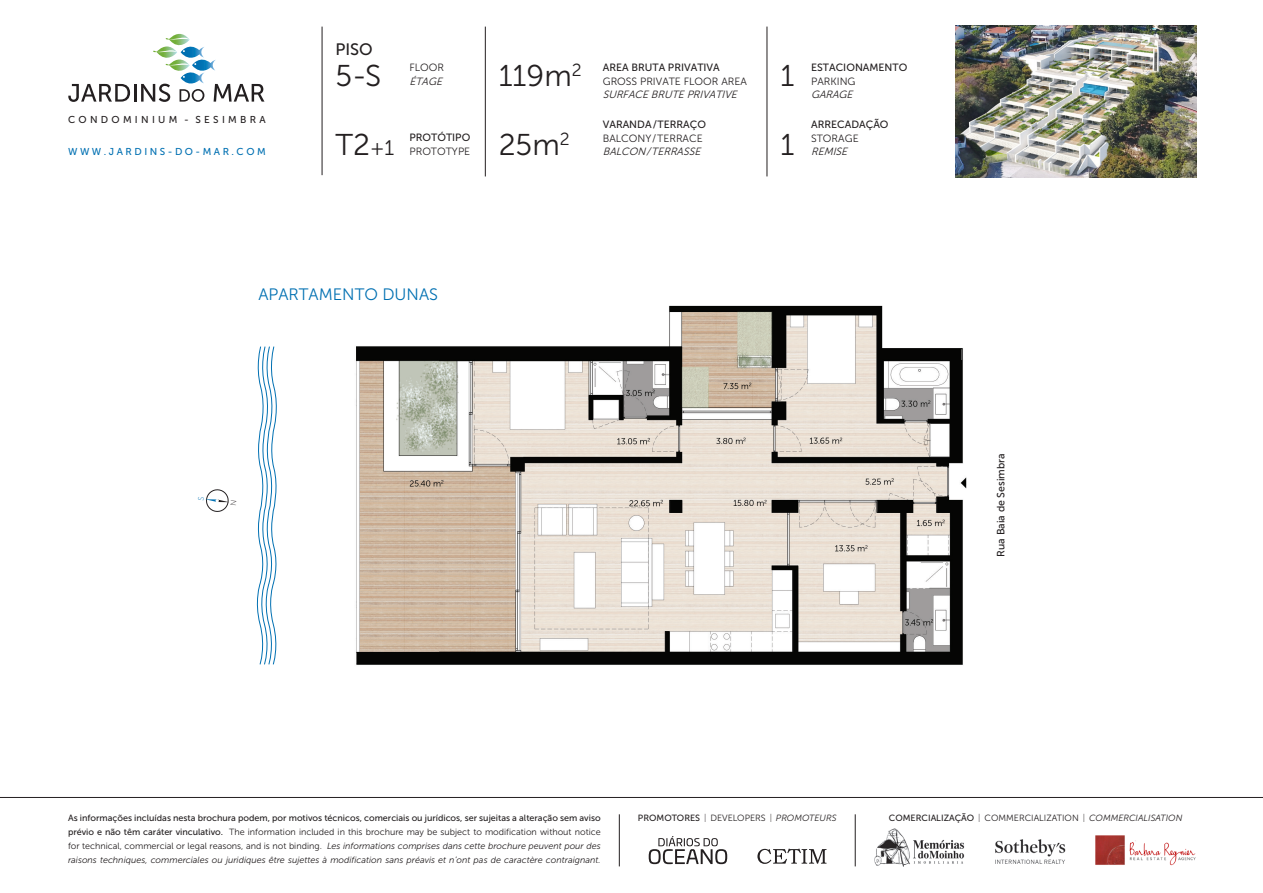
<style>
.page{position:relative;width:1263px;height:893px;background:#fff}
.page>*{position:absolute;margin:0;border:0;box-sizing:border-box;transform-origin:0 0}
.t1{font:30px "Museo Sans 300";color:#231f20}
.t2{font:16.5px "Museo Sans 300";color:#0070b2}
.t3{font:16.5px "Museo Sans 500";color:#231f20}
.t4{font:10.5px "Museo Sans 500";color:#231f20}
.t5{font:10.5px "Museo Sans 300";color:#231f20}
.t6{font:italic 10.5px "Museo Sans 300";color:#231f20}
.t7{font:10.05px "Museo Sans 500";letter-spacing:.25em;color:#0070b2}
.t8{font:10.05px "Museo Sans 500";letter-spacing:.33em;color:#231f20}
.t9{font:italic 9px/14.1px "Museo Sans 300";color:#231f20;text-align:justify}
.t10{font:9px "Museo Sans 500";color:#231f20}
.t11{font:9px "Museo Sans 300";color:#231f20}
.s1{font-size:21px}
.s2{font-family:"Museo Sans 100";font-size:11.7px}
.s3{font-family:"Museo Sans 300"}
.s4{font-family:"Museo Sans 300";font-style:italic}
.s5{font-family:"Museo Sans 500"}
.s6{font-style:italic}
.s7{font-family:"Museo Sans 500";font-style:normal}
.s8{font-style:normal}
</style>
<div class="page">
<svg style="left:757px;top:849px;width:69px;height:15px"></svg>
<svg style="left:649px;top:836px;width:78px;height:28px"></svg>
<hr style="left:619px;top:814px;width:1px;height:52px;background:#231f20">
<hr style="left:855px;top:814px;width:1px;height:52px;background:#231f20">
<img style="left:995px;top:839px;width:71px;height:25px">
<img style="left:874px;top:828px;width:91px;height:39px">
<img style="left:1095px;top:835px;width:101px;height:31px">
<hr style="left:0;top:797px;width:1263px;height:1px;background:#231f20">
<img style="left:955px;top:26px;width:241px;height:151px">
<svg style="left:68px;top:34px;width:196px;height:68px"></svg>
<img style="left:356px;top:305px;width:611px;height:360px">
<svg style="left:1080px;top:83px;width:28px;height:13px"></svg>
<hr style="left:322px;top:27px;width:1px;height:148px;background:#231f20">
<hr style="left:485px;top:27px;width:1px;height:149px;background:#231f20">
<svg style="left:256px;top:346px;width:21px;height:319px"></svg>
<hr style="left:767px;top:27px;width:1px;height:149px;background:#231f20">
<svg style="left:205px;top:489px;width:24px;height:23px"></svg>
<p class="t8" style="left:68px;top:114px;width:199px">CONDOMINIUM - SESIMBRA</p>
<p class="t7" style="left:68px;top:146px;width:199px">WWW.JARDINS-DO-MAR.COM</p>
<p class="t3" style="left:335px;top:41px;width:39px">PISO</p>
<p class="t1" style="left:335px;top:59px;width:47px">5-S</p>
<p class="t5" style="left:409px;top:62px;width:36px">FLOOR</p>
<p class="t6" style="left:409px;top:75px;width:37px">ÉTAGE</p>
<p class="t1" style="left:335px;top:128px;width:60px">T2<span class="s1">+1</span></p>
<p class="t4" style="left:409px;top:132px;width:62px">PROTÓTIPO</p>
<p class="t5" style="left:409px;top:146px;width:62px">PROTOTYPE</p>
<p class="t1" style="left:499px;top:59px;width:85px">119m<sup>2</sup></p>
<p class="t4" style="left:603px;top:62px;width:119px">AREA BRUTA PRIVATIVA</p>
<p class="t5" style="left:603px;top:75px;width:146px">GROSS PRIVATE FLOOR AREA</p>
<p class="t6" style="left:603px;top:89px;width:139px">SURFACE BRUTE PRIVATIVE</p>
<p class="t1" style="left:499px;top:129px;width:73px">25m<sup>2</sup></p>
<p class="t4" style="left:603px;top:119px;width:105px">VARANDA/TERRAÇO</p>
<p class="t5" style="left:603px;top:132px;width:101px">BALCONY/ TERRACE</p>
<p class="t6" style="left:603px;top:146px;width:102px">BALCON/TERRASSE</p>
<p class="t1" style="left:780px;top:59px;width:15px">1</p>
<p class="t4" style="left:811px;top:62px;width:98px">ESTACIONAMENTO</p>
<p class="t5" style="left:811px;top:75px;width:46px">PARKING</p>
<p class="t6" style="left:811px;top:89px;width:46px">GARAGE</p>
<p class="t1" style="left:780px;top:129px;width:15px">1</p>
<p class="t4" style="left:811px;top:119px;width:79px">ARRECADAÇÃO</p>
<p class="t5" style="left:811px;top:132px;width:49px">STORAGE</p>
<p class="t6" style="left:811px;top:146px;width:41px">REMISE</p>
<p class="t2" style="left:258px;top:286px;width:181px">APARTAMENTO DUNAS</p>
<p class="t4" style="left:995px;top:557px;width:105px;rotate:-90deg">Rua Baia de Sesimbra</p>
<p class="t10" style="left:68px;top:813px;width:534px">As informações incluídas nesta brochura podem, por motivos técnicos, comerciais ou jurídicos, ser sujeitas a alteração sem aviso</p>
<p class="t10" style="left:638px;top:813px;width:200px">PROMOTORES <span class="s2">I</span> <span class="s3">DEVELOPERS</span> <span class="s2">I</span> <span class="s4">PROMOTEURS</span></p>
<p class="t11" style="left:889px;top:813px;width:295px"><span class="s5">COMERCIALIZAÇÃO</span> <span class="s2">I</span> COMMERCIALIZATION <span class="s2">I</span> <span class="s6">COMMERCIALISATION</span></p>
<p class="t9" style="left:68px;top:825px;width:534px"><span class="s7">prévio e não têm caráter vinculativo.</span> <span class="s8">The information included in this brochure may be subject to modification without notice for technical, commercial or legal reasons, and is not binding.</span> Les informations comprises dans cette brochure peuvent pour des raisons techniques, commerciales ou juridiques être sujettes à modification sans préavis et n’ont pas de caractère contraignant.</p>
</div>
